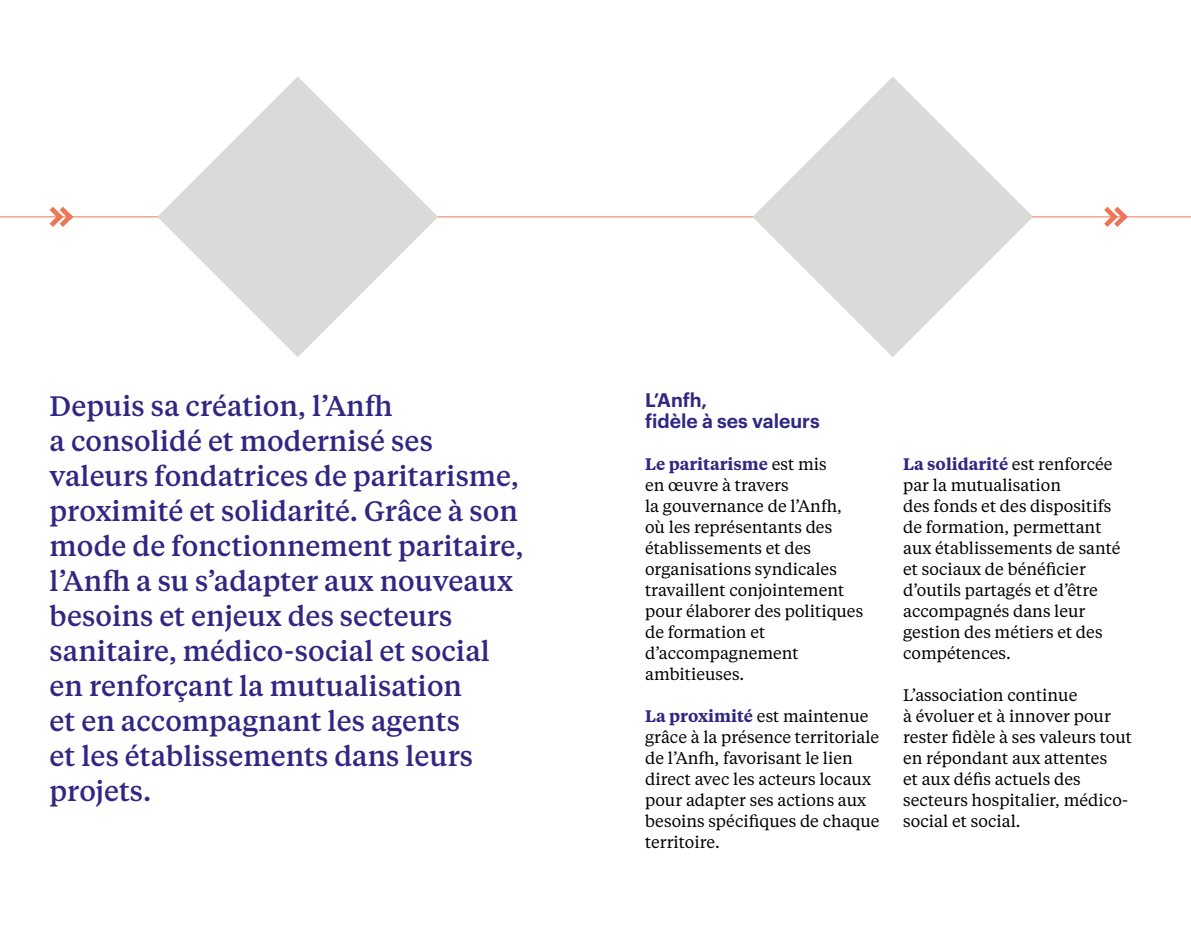
<style>
.page{position:relative;width:1191px;height:943px;background:#fff}
.page>*{position:absolute;margin:0;border:0;box-sizing:border-box;transform-origin:0 0}
.t1{font:500 28px/35px "Tiempos Text";color:#302783}
.t2{font:600 19.25px/21px "Graphik";color:#302783}
.t3{font:16.62px/21px "Tiempos Text";color:#000}
.s1{font-weight:600;color:#302783}
</style>
<div class="page">
<hr style="left:0;top:216px;width:1191px;height:1px;background:#ed7656">
<svg style="left:50px;top:207px;width:23px;height:20px"></svg>
<svg style="left:1104px;top:207px;width:23px;height:20px"></svg>
<svg style="left:157px;top:77px;width:281px;height:280px"></svg>
<svg style="left:752px;top:77px;width:281px;height:280px"></svg>
<p class="t1" style="left:50px;top:387px;width:475px">Depuis sa création, l’Anfh<br>a consolidé et modernisé ses valeurs fondatrices de paritarisme, proximité et solidarité. Grâce à son mode de fonctionnement paritaire, l’Anfh a su s’adapter aux nouveaux besoins et enjeux des secteurs sanitaire, médico-social et social en renforçant la mutualisation<br>et en accompagnant les agents<br>et les établissements dans leurs projets.</p>
<p class="t2" style="left:645px;top:388px;width:176px">L’Anfh,<br>fidèle à ses valeurs</p>
<p class="t3" style="left:645px;top:453px;width:220px"><span class="s1">Le paritarisme</span> est mis<br>en œuvre à travers<br>la gouvernance de l’Anfh, où les représentants des établissements et des organisations syndicales travaillent conjointement pour élaborer des politiques de formation et d’accompagnement ambitieuses.</p>
<p class="t3" style="left:645px;top:705px;width:236px"><span class="s1">La proximité</span> est maintenue grâce à la présence territoriale de l’Anfh, favorisant le lien direct avec les acteurs locaux pour adapter ses actions aux besoins spécifiques de chaque territoire.</p>
<p class="t3" style="left:903px;top:453px;width:219px"><span class="s1">La solidarité</span> est renforcée par la mutualisation<br>des fonds et des dispositifs de formation, permettant aux établissements de santé et sociaux de bénéficier d’outils partagés et d’être accompagnés dans leur gestion des métiers et des compétences.</p>
<p class="t3" style="left:903px;top:684px;width:230px">L’association continue<br>à évoluer et à innover pour rester fidèle à ses valeurs tout en répondant aux attentes<br>et aux défis actuels des secteurs hospitalier, médico&shy;social et social.</p>
</div>
